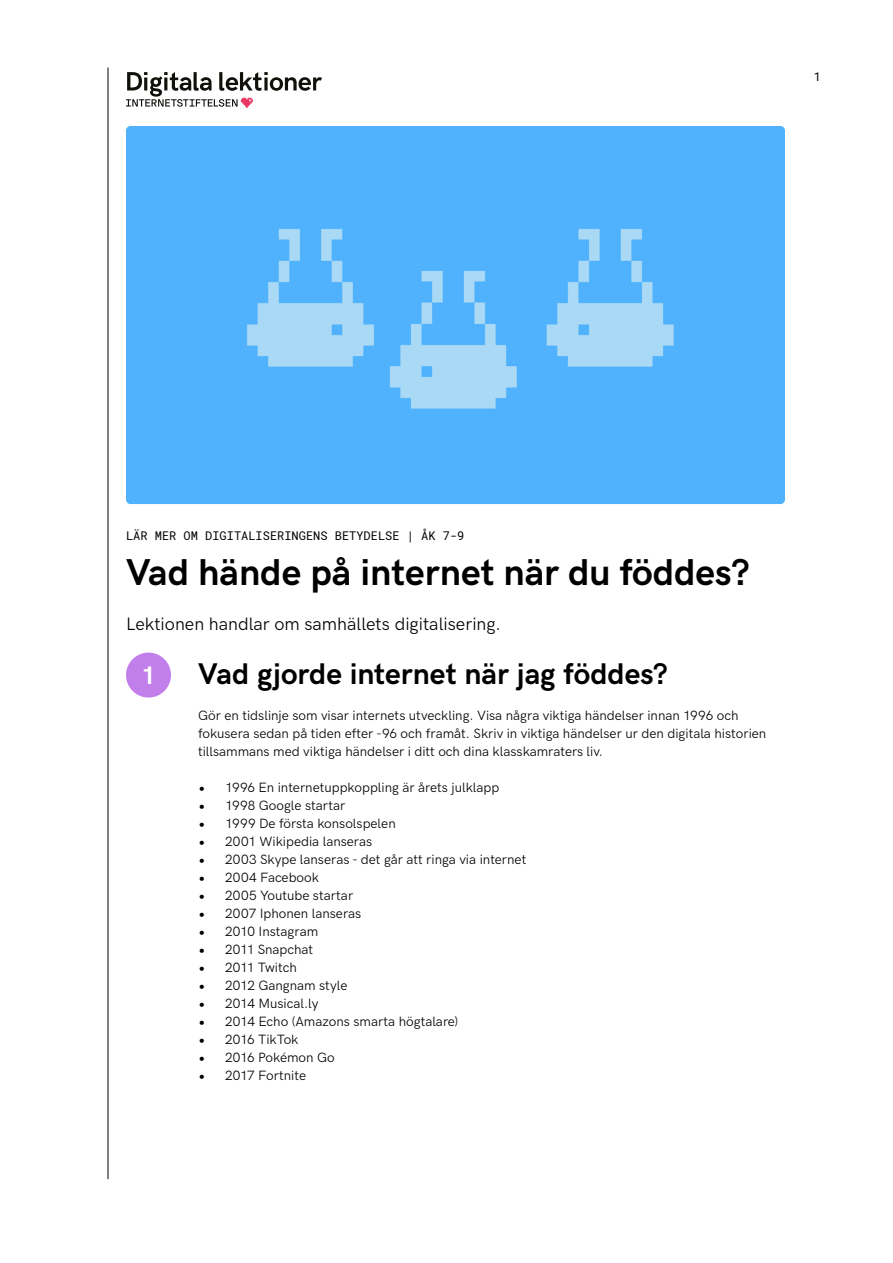
<style>
.page{position:relative;width:893px;height:1263px;background:#fff}
.page>*{position:absolute;margin:0;border:0;box-sizing:border-box;transform-origin:0 0}
.Rubrik_1{font:700 37.5px "HK Grotesk";color:#000}
.Rubrik_2{font:700 30px "HK Grotesk";color:#000}
.Nummer___Rubrik_2{font:700 25.5px "HK Grotesk";color:#fff}
.Ingress{font:18px "HK Grotesk";color:#000}
.Punktlista{font:13.5px "HK Grotesk";color:#000}
.Stycke_1{font:13.5px/18px "HK Grotesk";color:#000}
.Lektion{font:12px "Roboto Mono";color:#000}
.s1{font-size:18px}
</style>
<div class="page">
<hr style="left:108px;top:68px;width:1px;height:1111px;background:#000">
<svg style="left:126px;top:72px;width:196px;height:36px"></svg>
<img style="left:126px;top:126px;width:659px;height:378px">
<div style="left:126px;top:652px;width:45px;height:45px;background:#c27fec;border-radius:50%"></div>
<p class="Lektion" style="left:814px;top:68px;width:9px">1</p>
<p class="Lektion" style="left:126px;top:527px;width:340px">LÄR MER OM DIGITALISERINGENS BETYDELSE | ÅK 7-9</p>
<h1 class="Rubrik_1" style="left:126px;top:544px;width:625px">Vad hände på internet när du föddes?</h1>
<p class="Ingress" style="left:126px;top:610px;width:377px">Lektionen handlar om samhällets digitalisering.</p>
<h2 class="Rubrik_2" style="left:198px;top:651px;width:471px">Vad gjorde internet när jag föddes?</h2>
<p class="Stycke_1" style="left:198px;top:705px;width:570px">Gör en tidslinje som visar internets utveckling. Visa några viktiga händelser innan 1996 och fokusera sedan på tiden efter -96 och framåt. Skriv in viktiga händelser ur den digitala historien tillsammans med viktiga händelser i ditt och dina klasskamraters liv.</p>
<p class="Punktlista" style="left:198px;top:777px;width:303px"><span class="s1">•</span> 1996 En internetuppkoppling är årets julklapp</p>
<p class="Punktlista" style="left:198px;top:795px;width:149px"><span class="s1">•</span> 1998 Google startar</p>
<p class="Punktlista" style="left:198px;top:813px;width:199px"><span class="s1">•</span> 1999 De första konsolspelen</p>
<p class="Punktlista" style="left:198px;top:831px;width:176px"><span class="s1">•</span> 2001 Wikipedia lanseras</p>
<p class="Punktlista" style="left:198px;top:849px;width:330px"><span class="s1">•</span> 2003 Skype lanseras - det går att ringa via internet</p>
<p class="Punktlista" style="left:198px;top:867px;width:122px"><span class="s1">•</span> 2004 Facebook</p>
<p class="Punktlista" style="left:198px;top:885px;width:157px"><span class="s1">•</span> 2005 Youtube startar</p>
<p class="Punktlista" style="left:198px;top:903px;width:165px"><span class="s1">•</span> 2007 Iphonen lanseras</p>
<p class="Punktlista" style="left:198px;top:921px;width:122px"><span class="s1">•</span> 2010 Instagram</p>
<p class="Punktlista" style="left:198px;top:939px;width:117px"><span class="s1">•</span> 2011 Snapchat</p>
<p class="Punktlista" style="left:198px;top:957px;width:100px"><span class="s1">•</span> 2011 Twitch</p>
<p class="Punktlista" style="left:198px;top:975px;width:151px"><span class="s1">•</span> 2012 Gangnam style</p>
<p class="Punktlista" style="left:198px;top:993px;width:122px"><span class="s1">•</span> 2014 Musical.ly</p>
<p class="Punktlista" style="left:198px;top:1011px;width:262px"><span class="s1">•</span> 2014 Echo (Amazons smarta högtalare)</p>
<p class="Punktlista" style="left:198px;top:1029px;width:102px"><span class="s1">•</span> 2016 TikTok</p>
<p class="Punktlista" style="left:198px;top:1047px;width:138px"><span class="s1">•</span> 2016 Pokémon Go</p>
<p class="Punktlista" style="left:198px;top:1065px;width:110px"><span class="s1">•</span> 2017 Fortnite</p>
<h2 class="Nummer___Rubrik_2" style="left:141px;top:656px;width:16px">1</h2>
</div>
